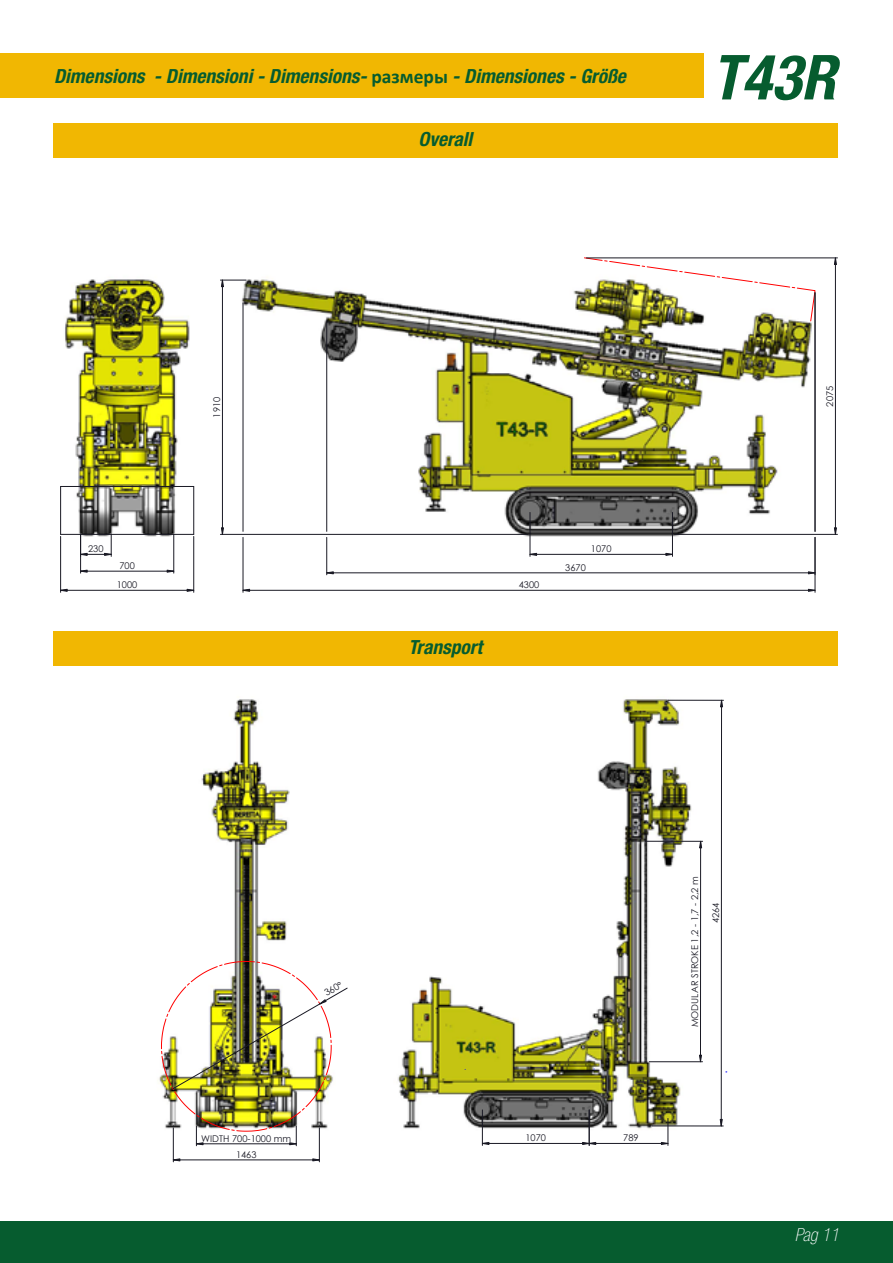
<style>
.page{position:relative;width:893px;height:1263px;background:#fff}
.page>*{position:absolute;margin:0;border:0;box-sizing:border-box;transform-origin:0 0}
.t1{font:italic 700 condensed 62.1px "Helvetica Neue LT Std";color:#065c2f}
.t2{font:italic 700 condensed 19.5px "Helvetica Neue LT Std";color:#065c2f}
.t3{font:italic 100 condensed 18px "Helvetica Neue LT Std";color:#fff}
.t4{font:9.3px "Century Gothic";color:#191924}
.s1{font-family:"Calibri";font-style:normal;font-stretch:normal}
</style>
<div class="page">
<div style="left:0;top:1221px;width:893px;height:42px;background:#065c2f"></div>
<div style="left:0;top:54px;width:703px;height:44px;background:#f1b702"></div>
<svg style="left:60px;top:257px;width:778px;height:336px"></svg>
<img style="left:584px;top:257px;width:232px;height:64px">
<hr style="left:815px;top:537px;width:1px;height:55px;background:#191924">
<hr style="left:243px;top:590px;width:572px;height:1px;background:#191924">
<hr style="left:243px;top:537px;width:1px;height:55px;background:#191924">
<hr style="left:243px;top:303px;width:1px;height:228px;background:#191924">
<hr style="left:326px;top:322px;width:1px;height:209px;background:#191924">
<hr style="left:326px;top:537px;width:1px;height:38px;background:#191924">
<hr style="left:327px;top:573px;width:488px;height:1px;background:#191924">
<hr style="left:815px;top:293px;width:1px;height:238px;background:#191924">
<hr style="left:835px;top:258px;width:1px;height:276px;background:#191924">
<hr style="left:586px;top:258px;width:251px;height:1px;background:#191924">
<hr style="left:674px;top:534px;width:163px;height:1px;background:#191924">
<svg style="left:242px;top:589px;width:8px;height:3px"></svg>
<svg style="left:808px;top:589px;width:8px;height:3px"></svg>
<svg style="left:808px;top:571px;width:8px;height:3px"></svg>
<svg style="left:326px;top:571px;width:8px;height:3px"></svg>
<svg style="left:834px;top:257px;width:3px;height:8px"></svg>
<svg style="left:834px;top:527px;width:3px;height:8px"></svg>
<hr style="left:60px;top:486px;width:1px;height:48px;background:#191924">
<hr style="left:61px;top:534px;width:133px;height:1px;background:#191924">
<hr style="left:193px;top:486px;width:1px;height:48px;background:#191924">
<hr style="left:61px;top:486px;width:133px;height:1px;background:#191924">
<hr style="left:60px;top:536px;width:1px;height:56px;background:#191924">
<hr style="left:193px;top:536px;width:1px;height:56px;background:#191924">
<hr style="left:61px;top:590px;width:133px;height:1px;background:#191924">
<svg style="left:60px;top:589px;width:8px;height:3px"></svg>
<svg style="left:187px;top:589px;width:7px;height:3px"></svg>
<hr style="left:530px;top:512px;width:1px;height:44px;background:#191924">
<hr style="left:672px;top:512px;width:1px;height:44px;background:#191924">
<hr style="left:530px;top:554px;width:142px;height:1px;background:#191924">
<hr style="left:220px;top:534px;width:308px;height:1px;background:#191924">
<hr style="left:222px;top:280px;width:1px;height:254px;background:#191924">
<svg style="left:529px;top:553px;width:8px;height:3px"></svg>
<svg style="left:665px;top:553px;width:7px;height:3px"></svg>
<svg style="left:221px;top:527px;width:3px;height:8px"></svg>
<svg style="left:220px;top:280px;width:26px;height:7px"></svg>
<hr style="left:81px;top:554px;width:30px;height:1px;background:#191924">
<hr style="left:80px;top:534px;width:1px;height:39px;background:#191924">
<hr style="left:173px;top:534px;width:1px;height:39px;background:#191924">
<hr style="left:81px;top:571px;width:93px;height:1px;background:#191924">
<svg style="left:81px;top:535px;width:7px;height:21px"></svg>
<svg style="left:104px;top:534px;width:8px;height:22px"></svg>
<svg style="left:80px;top:570px;width:8px;height:3px"></svg>
<svg style="left:167px;top:570px;width:7px;height:3px"></svg>
<svg style="left:157px;top:699px;width:571px;height:464px"></svg>
<hr style="left:319px;top:1128px;width:1px;height:34px;background:#191924">
<hr style="left:173px;top:1128px;width:1px;height:34px;background:#191924">
<hr style="left:173px;top:1159px;width:146px;height:1px;background:#191924">
<svg style="left:312px;top:1158px;width:8px;height:3px"></svg>
<svg style="left:173px;top:1158px;width:7px;height:3px"></svg>
<img style="left:161px;top:961px;width:187px;height:185px">
<hr style="left:589px;top:1143px;width:79px;height:1px;background:#191924">
<hr style="left:700px;top:841px;width:1px;height:221px;background:#191924">
<hr style="left:649px;top:1061px;width:53px;height:1px;background:#191924">
<hr style="left:645px;top:841px;width:58px;height:1px;background:#191924">
<hr style="left:482px;top:1110px;width:1px;height:35px;background:#191924">
<hr style="left:589px;top:1110px;width:1px;height:35px;background:#191924">
<hr style="left:482px;top:1143px;width:107px;height:1px;background:#191924">
<hr style="left:652px;top:1126px;width:71px;height:1px;background:#191924">
<hr style="left:668px;top:700px;width:55px;height:1px;background:#191924">
<hr style="left:721px;top:700px;width:1px;height:426px;background:#191924">
<svg style="left:661px;top:1118px;width:8px;height:27px"></svg>
<svg style="left:699px;top:1055px;width:3px;height:7px"></svg>
<svg style="left:699px;top:841px;width:3px;height:7px"></svg>
<svg style="left:482px;top:1142px;width:7px;height:3px"></svg>
<svg style="left:582px;top:1142px;width:14px;height:3px"></svg>
<svg style="left:720px;top:1119px;width:3px;height:7px"></svg>
<svg style="left:720px;top:700px;width:3px;height:7px"></svg>
<div style="left:53px;top:631px;width:785px;height:34px;background:#f1b702"></div>
<div style="left:53px;top:123px;width:785px;height:34px;background:#f1b702"></div>
<h2 class="t2" style="left:54px;top:64px;width:573px">Dimensions - Dimensioni - Dimensions- <span class="s1">размеры</span> - Dimensiones - Größe</h2>
<h2 class="t2" style="left:418px;top:127px;width:55px">Overall</h2>
<h1 class="t1" style="left:711px;top:40px;width:126px">T43R</h1>
<p class="t4" style="left:88px;top:543px;width:17px">230</p>
<p class="t4" style="left:119px;top:560px;width:17px">700</p>
<p class="t4" style="left:117px;top:579px;width:22px">1000</p>
<p class="t4" style="left:211px;top:418px;width:22px;rotate:-90deg">1910</p>
<h2 class="t2" style="left:409px;top:635px;width:75px">Transport</h2>
<p class="t4" style="left:519px;top:579px;width:22px">4300</p>
<p class="t4" style="left:591px;top:543px;width:22px">1070</p>
<p class="t4" style="left:565px;top:561px;width:22px">3670</p>
<p class="t4" style="left:824px;top:406px;width:22px;rotate:-90deg">2075</p>
<p class="t4" style="left:322px;top:988px;width:21px;rotate:-30deg">360°</p>
<p class="t4" style="left:201px;top:1132px;width:92px">WIDTH 700-1000 mm</p>
<p class="t4" style="left:623px;top:1132px;width:17px">789</p>
<p class="t4" style="left:525px;top:1132px;width:22px">1070</p>
<p class="t4" style="left:236px;top:1148px;width:22px">1463</p>
<p class="t4" style="left:689px;top:1027px;width:152px;rotate:-90deg">MODULAR STROKE 1,2 - 1,7 - 2,2 m</p>
<p class="t4" style="left:710px;top:923px;width:22px;rotate:-90deg">4264</p>
<h3 class="t3" style="left:795px;top:1225px;width:46px">Pag 11</h3>
</div>
